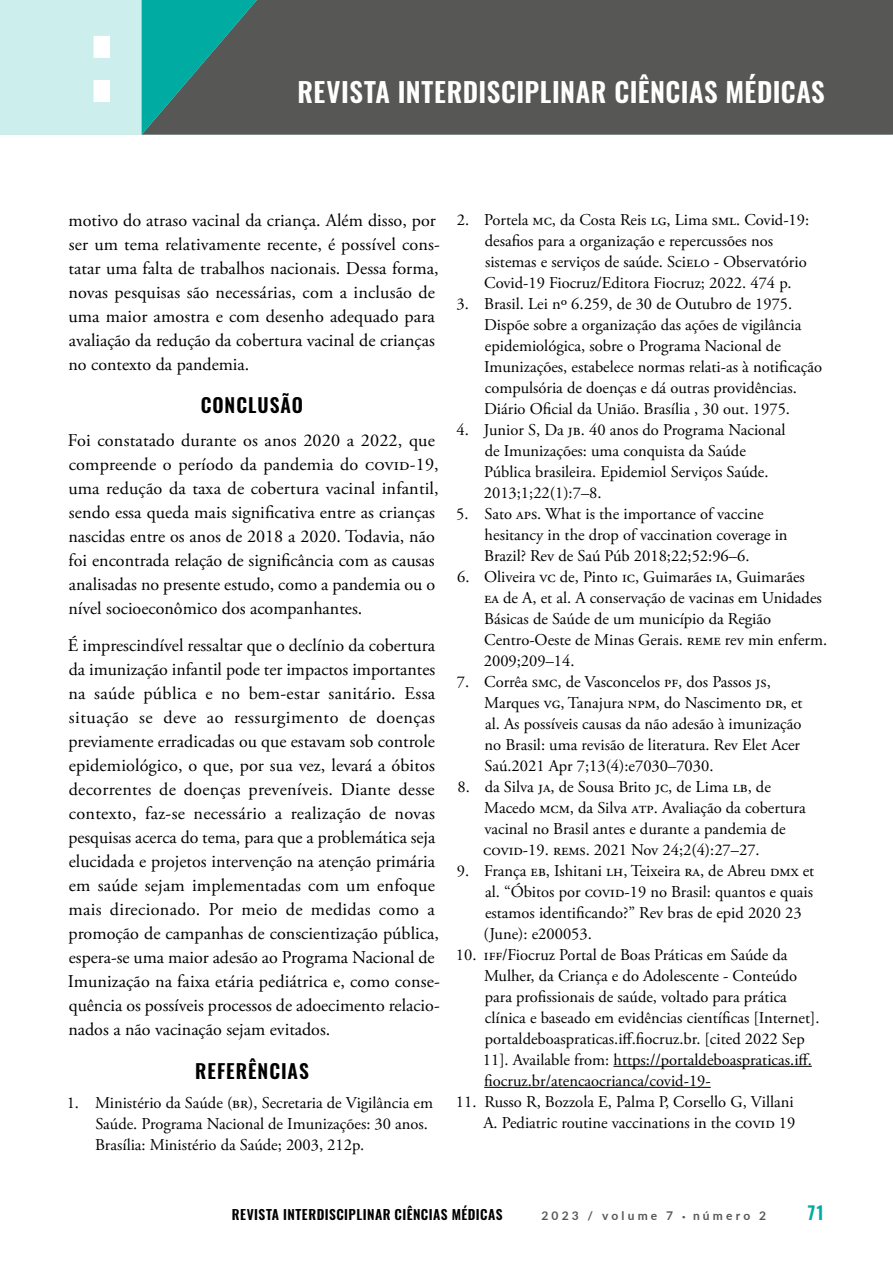
<style>
.page{position:relative;width:893px;height:1263px;background:#fff}
.page>*{position:absolute;margin:0;border:0;box-sizing:border-box;transform-origin:0 0}
.t1{font:600 27px "Oswald";letter-spacing:.015em;color:#fff}
.t2{font:600 19.5px "Oswald";letter-spacing:.05em;color:#000}
.t3{font:18px/24px "Adobe Garamond Pro";color:#000}
.t4{font:600 18px "Oswald";color:#00aca1}
.t5{font:16.5px/21px "Adobe Garamond Pro";color:#000}
.t6{font:600 13.5px "Oswald";letter-spacing:.03em;color:#000}
.t7{font:700 12px "Lato";letter-spacing:.265em;color:#575756}
.s1{font-size:6px}
</style>
<div class="page">
<div style="left:0;top:0;width:892px;height:135px;background:#cceeec"></div>
<div style="left:760px;top:0;width:133px;height:135px;background:#575756"></div>
<svg style="left:142px;top:0;width:618px;height:135px;background:#4f5f5d"></svg>
<svg style="left:94px;top:36px;width:16px;height:66px"></svg>
<hr style="left:613px;top:1066px;width:199px;height:1px;background:#000">
<hr style="left:484px;top:1087px;width:227px;height:1px;background:#000">
<h1 class="t1" style="left:297px;top:74px;width:529px">REVISTA INTERDISCIPLINAR CIÊNCIAS MÉDICAS</h1>
<p class="t3" style="left:68px;top:209px;width:373px">motivo do atraso vacinal da criança. Além disso, por ser um tema relativamente recente, é possível cons&shy;tatar uma falta de trabalhos nacionais. Dessa forma, novas pesquisas são necessárias, com a inclusão de uma maior amostra e com desenho adequado para avaliação da redução da cobertura vacinal de crianças no contexto da pandemia.</p>
<p class="t2" style="left:201px;top:392px;width:104px">CONCLUSÃO</p>
<p class="t3" style="left:68px;top:429px;width:372px">Foi constatado durante os anos 2020 a 2022, que compreende o período da pandemia do COVID-19, uma redução da taxa de cobertura vacinal infantil, sendo essa queda mais significativa entre as crianças nascidas entre os anos de 2018 a 2020. Todavia, não foi encontrada relação de significância com as causas analisadas no presente estudo, como a pandemia ou o nível socioeconômico dos acompanhantes.</p>
<p class="t3" style="left:68px;top:634px;width:373px">É imprescindível ressaltar que o declínio da cobertura da imunização infantil pode ter impactos importantes na saúde pública e no bem-estar sanitário. Essa situação se deve ao ressurgimento de doenças previamente erradicadas ou que estavam sob controle epidemiológico, o que, por sua vez, levará a óbitos decorrentes de doenças preveníveis. Diante desse contexto, faz-se necessário a realização de novas pesquisas acerca do tema, para que a problemática seja elucidada e projetos intervenção na atenção primária em saúde sejam implementadas com um enfoque mais direcionado. Por meio de medidas como a promoção de campanhas de conscientização pública, espera-se uma maior adesão ao Programa Nacional de Imunização na faixa etária pediátrica e, como conse&shy;quência os possíveis processos de adoecimento relacio&shy;nados a não vacinação sejam evitados.</p>
<p class="t2" style="left:195px;top:1057px;width:115px">REFERÊNCIAS</p>
<p class="t5" style="left:95px;top:1093px;width:339px;text-indent:-28px">1. Ministério da Saúde (BR), Secretaria de Vigilância em<br>Saúde. Programa Nacional de Imunizações: 30 anos.<br>Brasília: Ministério da Saúde; 2003, 212p.</p>
<p class="t5" style="left:484px;top:209px;width:327px;text-indent:-27px">2. Portela MC, da Costa Reis LG, Lima SML. Covid-19: desafios para a organização e repercussões nos sistemas e serviços de saúde. SciELO - Observatório Covid-19 Fiocruz/Editora Fiocruz; 2022. 474 p.</p>
<p class="t5" style="left:484px;top:293px;width:340px;text-indent:-28px">3. Brasil. Lei nº 6.259, de 30 de Outubro de 1975.<br>Dispõe sobre a organização das ações de vigilância epidemiológica, sobre o Programa Nacional de Imunizações, estabelece normas relati-as à notificação compulsória de doenças e dá outras providências.<br>Diário Oficial da União. Brasília , 30 out. 1975.</p>
<p class="t5" style="left:484px;top:419px;width:303px;text-indent:-27px">4. Junior S, Da JB. 40 anos do Programa Nacional de Imunizações: uma conquista da Saúde Pública brasileira. Epidemiol Serviços Saúde.<br>2013;1;22(1):7–8.</p>
<p class="t5" style="left:484px;top:503px;width:305px;text-indent:-28px">5. Sato APS. What is the importance of vaccine hesitancy in the drop of vaccination coverage in<br>Brazil? Rev de Saú Púb 2018;22;52:96–6.</p>
<p class="t5" style="left:484px;top:566px;width:345px;text-indent:-27px">6. Oliveira VC de, Pinto IC, Guimarães IA, Guimarães<br>EA de A, et al. A conservação de vacinas em Unidades Básicas de Saúde de um município da Região Centro-Oeste de Minas Gerais. REME rev min enferm.<br>2009;209–14.</p>
<p class="t5" style="left:484px;top:672px;width:320px;text-indent:-27px">7. Corrêa SMC, de Vasconcelos PF, dos Passos JS, Marques VG, Tanajura NPM, do Nascimento DR, et al. As possíveis causas da não adesão à imunização no Brasil: uma revisão de literatura. Rev Elet Acer Saú.2021 Apr 7;13(4):e7030–7030.</p>
<p class="t5" style="left:483px;top:777px;width:324px;text-indent:-26px">8. da Silva JA, de Sousa Brito JC, de Lima LB, de Macedo MCM, da Silva ATP. Avaliação da cobertura vacinal no Brasil antes e durante a pandemia de COVID-19. REMS. 2021 Nov 24;2(4):27–27.</p>
<p class="t5" style="left:484px;top:861px;width:332px;text-indent:-27px">9. França EB, Ishitani LH, Teixeira RA, de Abreu DMX et al. “Óbitos por COVID-19 no Brasil: quantos e quais estamos identificando?” Rev bras de epid 2020 23 (June): e200053.</p>
<p class="t5" style="left:483px;top:945px;width:338px;text-indent:-27px">10. IFF/Fiocruz Portal de Boas Práticas em Saúde da Mulher, da Criança e do Adolescente - Conteúdo para profissionais de saúde, voltado para prática clínica e baseado em evidências científicas [Internet]. portaldeboaspraticas.iff.fiocruz.br. [cited 2022 Sep 11]. Available from: https://portaldeboaspraticas.iff. fiocruz.br/atencaocrianca/covid-19-</p>
<p class="t5" style="left:456px;top:1092px;width:341px;text-align:right">11. Russo R, Bozzola E, Palma P, Corsello G, Villani<br>A. Pediatric routine vaccinations in the COVID 19</p>
<p class="t6" style="left:232px;top:1204px;width:272px">REVISTA INTERDISCIPLINAR CIÊNCIAS MÉDICAS</p>
<p class="t7" style="left:541px;top:1207px;width:226px">2023 / volume 7 <span class="s1">•</span> número 2</p>
<p class="t4" style="left:807px;top:1200px;width:19px">71</p>
</div>
